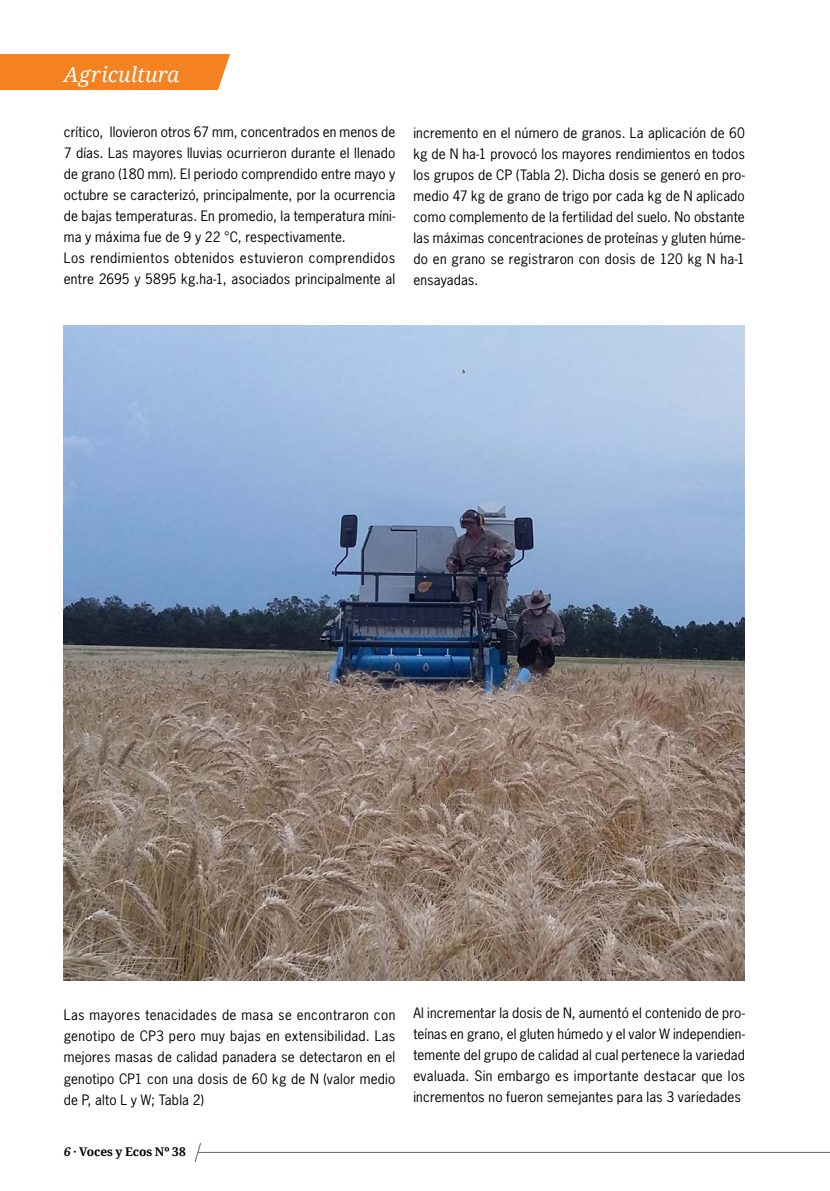
<style>
.page{position:relative;width:830px;height:1191px;background:#fff}
.page>*{position:absolute;margin:0;border:0;box-sizing:border-box;transform-origin:0 0}
.t1{font:italic 21px "Droid Serif";letter-spacing:.005em;color:#fff}
.t2{font:13.5px/21px "News Gothic Std";letter-spacing:.015em;color:#000;text-align:justify}
.t3{font:700 12px "Droid Serif";letter-spacing:-.005em;color:#000}
.s1{font-style:italic}
</style>
<div class="page">
<hr style="left:198px;top:1151px;width:631px;height:2px;background:#6d6e71">
<svg style="left:194px;top:1143px;width:8px;height:19px"></svg>
<img style="left:64px;top:325px;width:680px;height:656px">
<div style="left:0;top:54px;width:230px;height:36px;background:#f58220"></div>
<h1 class="t1" style="left:64px;top:62px;width:117px">Agricultura</h1>
<p class="t2" style="left:64px;top:121px;width:333px;text-align:left">crítico, llovieron otros 67 mm, concentrados en menos de 7 días. Las mayores lluvias ocurrieron durante el llenado de grano (180 mm). El periodo comprendido entre mayo y octubre se caracterizó, principalmente, por la ocurrencia de bajas temperaturas. En promedio, la temperatura míni&shy;ma y máxima fue de 9 y 22 °C, respectivamente.<br>Los rendimientos obtenidos estuvieron comprendidos entre 2695 y 5895 kg.ha-1, asociados principalmente al</p>
<p class="t2" style="left:413px;top:122px;width:333px">incremento en el número de granos. La aplicación de 60 kg de N ha-1 provocó los mayores rendimientos en todos los grupos de CP (Tabla 2). Dicha dosis se generó en pro&shy;medio 47 kg de grano de trigo por cada kg de N aplicado como complemento de la fertilidad del suelo. No obstante las máximas concentraciones de proteínas y gluten húme&shy;do en grano se registraron con dosis de 120 kg N ha-1 ensayadas.</p>
<p class="t2" style="left:64px;top:1004px;width:333px">Las mayores tenacidades de masa se encontraron con genotipo de CP3 pero muy bajas en extensibilidad. Las mejores masas de calidad panadera se detectaron en el genotipo CP1 con una dosis de 60 kg de N (valor medio de P, alto L y W; Tabla 2)</p>
<p class="t2" style="left:413px;top:1002px;width:333px">Al incrementar la dosis de N, aumentó el contenido de pro&shy;teínas en grano, el gluten húmedo y el valor W independien&shy;temente del grupo de calidad al cual pertenece la variedad evaluada. Sin embargo es importante destacar que los incrementos no fueron semejantes para las 3 variedades</p>
<p class="t3" style="left:64px;top:1145px;width:123px"><span class="s1">6</span> · Voces y Ecos Nº 38</p>
</div>
